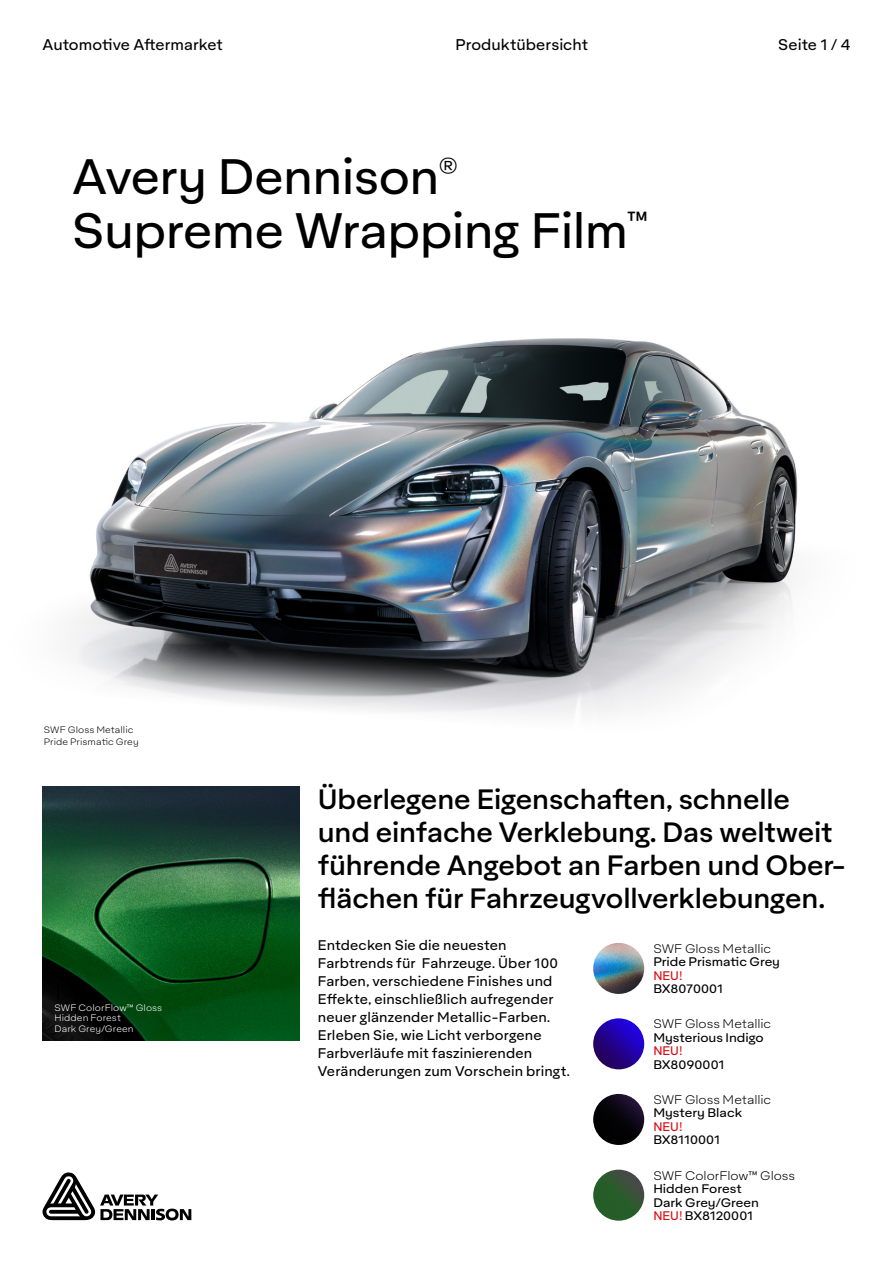
<style>
.page{position:relative;width:893px;height:1263px;background:#fff}
.page>*{position:absolute;margin:0;border:0;box-sizing:border-box;transform-origin:0 0}
.t1{font:48px/54px "Aktifo A";letter-spacing:-.01em;color:#000}
.t2{font:500 27px/33px "Aktifo A";letter-spacing:-.005em;color:#000}
.t3{font:15px "Aktifo A";color:#000}
.t4{font:13.5px/18px "Aktifo A";letter-spacing:.01em;color:#000}
.Product{font:12px/13.5px "Aktifo A";letter-spacing:-.005em;color:#000;scale:1.05 1}
.Product-2{font:300 12px/13.5px "Aktifo A";letter-spacing:-.005em;color:#000;scale:1.05 1}
.Product-3{font:300 9px "Aktifo A";letter-spacing:.005em;color:#fff;scale:1.05 1}
.Product-4{font:300 9px "Aktifo A";letter-spacing:.005em;color:#000;scale:1.05 1}
.s1{color:#db0812}
.s2{font-weight:400}
.s3{font-weight:300}
</style>
<div class="page">
<img style="left:69px;top:338px;width:729px;height:377px">
<img style="left:43px;top:787px;width:257px;height:253px">
<img style="left:593px;top:1018px;width:51px;height:51px;border-radius:25px">
<img style="left:593px;top:1170px;width:51px;height:51px;border-radius:26px">
<img style="left:593px;top:943px;width:51px;height:51px;border-radius:26px">
<img style="left:593px;top:1094px;width:51px;height:51px;border-radius:26px">
<svg style="left:43px;top:1172px;width:148px;height:48px"></svg>
<p class="t3" style="left:43px;top:36px;width:182px">Automotive Aftermarket</p>
<p class="t3" style="left:455px;top:36px;width:134px">Produktübersicht</p>
<p class="t3" style="left:778px;top:36px;width:74px">Seite 1 / 4</p>
<p class="t1" style="left:72px;top:149px;width:577px">Avery Dennison<sup>®<br></sup>Supreme Wrapping Film<sup>™</sup></p>
<p class="Product-4" style="left:44px;top:724px;width:87px">SWF Gloss Metallic</p>
<p class="Product-4" style="left:44px;top:736px;width:92px">Pride Prismatic Grey</p>
<p class="t2" style="left:318px;top:782px;width:529px">Überlegene Eigenschaften, schnelle und einfache Verklebung. Das weltweit führende Angebot an Farben und Ober&shy;flächen für Fahrzeugvollverklebungen.</p>
<p class="t4" style="left:318px;top:936px;width:254px">Entdecken Sie die neuesten Farbtrends für Fahrzeuge. Über 100<br>Farben, verschiedene Finishes und Effekte, einschließlich aufregender neuer glänzender Metallic-Farben.<br>Erleben Sie, wie Licht verborgene Farbverläufe mit faszinierenden Veränderungen zum Vorschein bringt.</p>
<p class="Product-2" style="left:653px;top:941px;width:114px">SWF Gloss Metallic</p>
<p class="Product" style="left:653px;top:955px;width:122px">Pride Prismatic Grey</p>
<p class="Product" style="left:653px;top:968px;width:68px"><span class="s1">NEU!<br></span>BX8070001</p>
<p class="Product-3" style="left:54px;top:1002px;width:104px">SWF ColorFlow™ Gloss</p>
<p class="Product-3" style="left:54px;top:1012px;width:65px">Hidden Forest</p>
<p class="Product-3" style="left:54px;top:1023px;width:77px">Dark Grey/Green</p>
<p class="Product-2" style="left:653px;top:1017px;width:114px">SWF Gloss Metallic<br><span class="s2">Mysterious Indigo</span></p>
<p class="Product" style="left:653px;top:1044px;width:70px"><span class="s1">NEU!<br></span>BX8090001</p>
<p class="Product-2" style="left:653px;top:1093px;width:114px">SWF Gloss Metallic</p>
<p class="Product" style="left:653px;top:1106px;width:86px">Mystery Black</p>
<p class="Product" style="left:653px;top:1120px;width:65px"><span class="s1">NEU!<br></span>BX8110001</p>
<p class="Product" style="left:653px;top:1168px;width:137px"><span class="s3">SWF ColorFlow™ Gloss<br></span>Hidden Forest<br>Dark Grey/Green</p>
<p class="Product" style="left:653px;top:1209px;width:97px"><span class="s1">NEU!</span> BX8120001</p>
</div>
